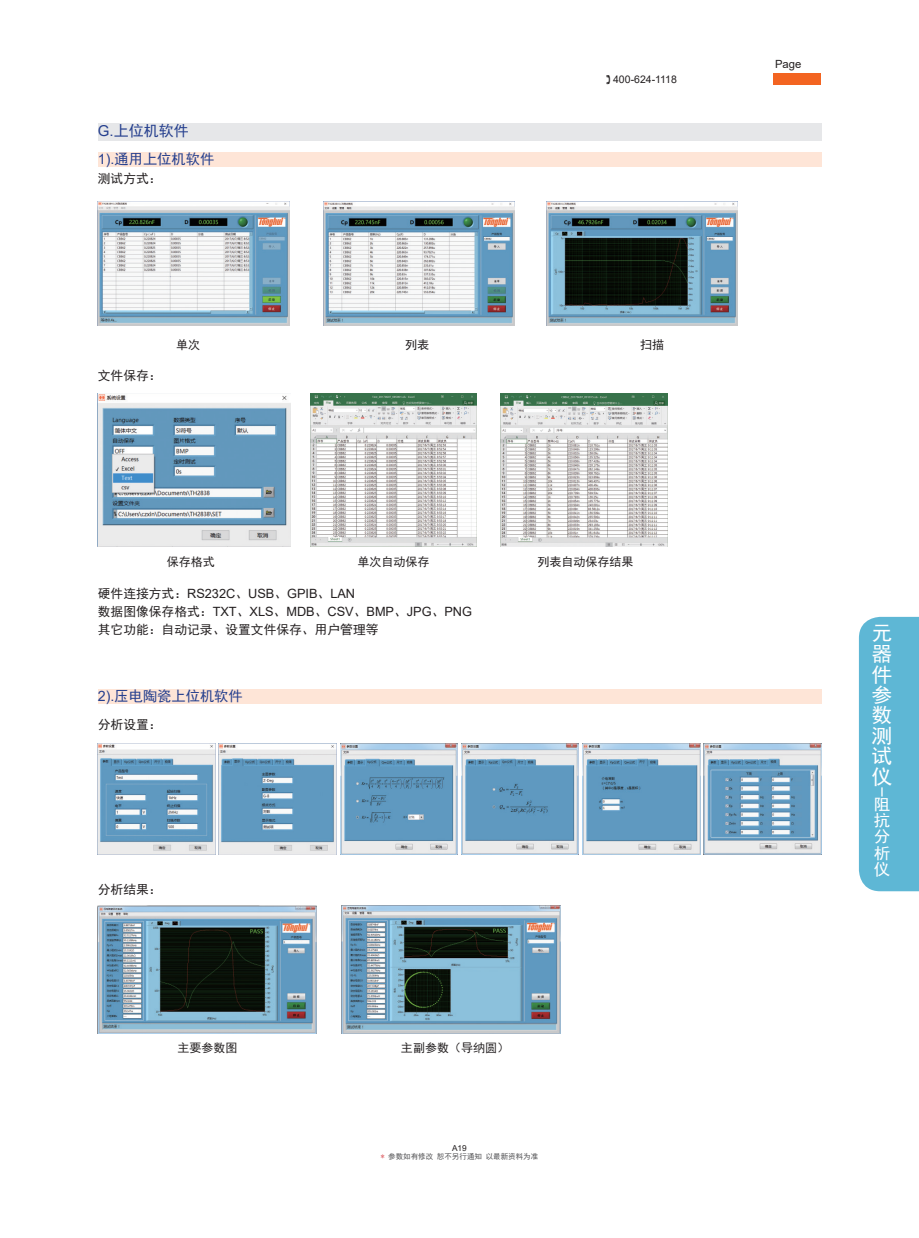
<style>
.page{position:relative;width:919px;height:1238px;background:#fff}
.page>*{position:absolute;margin:0;border:0;box-sizing:border-box;transform-origin:0 0}
.t1{font:21px "Sim Hei";color:#fff}
.t2{font:20.4px/20.4px "Sim Hei";color:#fff;text-align:justify}
.t3{font:16.05px/16px "Sim Hei";color:#fff;text-align:justify}
.t4{font:15px "Sim Hei";color:#253f8e}
.t5{font:14.25px "Sim Hei";color:#253f8e}
.t6{font:12.75px "Arial";color:#231f20}
.t7{font:12.75px "Sim Hei";color:#231f20}
.t8{font:12px "Sim Hei";color:#231f20}
.t9{font:11.25px "Arial";color:#231f20}
.t10{font:10.5px "Arial";color:#231f20}
.t11{font:8.25px "Arial";color:#231f20}
.t12{font:7.5px "Sim Hei";color:#535355}
.s1{font-family:"Arial"}
.s2{font-family:"Sim Hei"}
.s3{font-family:"Sim Sun";color:#d1232a}
</style>
<div class="page">
<svg style="left:858px;top:617px;width:60px;height:274px;background:#69bbd7"></svg>
<div style="left:773px;top:73px;width:48px;height:12px;background:#f36421"></div>
<img style="left:98px;top:393px;width:192px;height:153px">
<img style="left:310px;top:393px;width:166px;height:153px">
<img style="left:501px;top:393px;width:166px;height:153px">
<img style="left:98px;top:202px;width:191px;height:123px">
<img style="left:323px;top:202px;width:191px;height:123px">
<img style="left:546px;top:202px;width:191px;height:123px">
<div style="left:98px;top:123px;width:723px;height:18px;background:#e6e7e9"></div>
<div style="left:98px;top:152px;width:723px;height:15px;background:#fee5d7"></div>
<div style="left:98px;top:689px;width:723px;height:15px;background:#fee5d7"></div>
<img style="left:340px;top:743px;width:118px;height:111px">
<img style="left:461px;top:743px;width:118px;height:111px">
<img style="left:98px;top:743px;width:118px;height:111px">
<img style="left:582px;top:743px;width:118px;height:111px">
<img style="left:703px;top:743px;width:118px;height:111px">
<img style="left:219px;top:743px;width:118px;height:111px">
<img style="left:341px;top:905px;width:219px;height:128px">
<img style="left:98px;top:905px;width:218px;height:128px">
<p class="t4" style="left:98px;top:123px;width:92px"><span class="s1">G.</span>上位机软件</p>
<p class="t5" style="left:98px;top:152px;width:118px"><span class="s1">1).</span>通用上位机软件</p>
<p class="t7" style="left:98px;top:172px;width:65px">测试方式：</p>
<p class="t10" style="left:613px;top:72px;width:65px">400-624-1118</p>
<p class="t7" style="left:98px;top:369px;width:65px">文件保存：</p>
<p class="t8" style="left:176px;top:338px;width:26px">单次</p>
<p class="t8" style="left:405px;top:338px;width:25px">列表</p>
<p class="t8" style="left:640px;top:338px;width:25px">扫描</p>
<p class="t8" style="left:167px;top:556px;width:49px">保存格式</p>
<p class="t8" style="left:357px;top:556px;width:73px">单次自动保存</p>
<p class="t8" style="left:537px;top:556px;width:97px">列表自动保存结果</p>
<p class="t6" style="left:98px;top:585px;width:259px"><span class="s2">硬件连接方式：</span>RS232C<span class="s2">、</span>USB<span class="s2">、</span>GPIB<span class="s2">、</span>LAN</p>
<p class="t6" style="left:98px;top:603px;width:376px"><span class="s2">数据图像保存格式：</span>TXT<span class="s2">、</span>XLS<span class="s2">、</span>MDB<span class="s2">、</span>CSV<span class="s2">、</span>BMP<span class="s2">、</span>JPG<span class="s2">、</span>PNG</p>
<p class="t7" style="left:98px;top:623px;width:282px">其它功能：自动记录、设置文件保存、用户管理等</p>
<p class="t5" style="left:98px;top:689px;width:146px"><span class="s1">2).</span>压电陶瓷上位机软件</p>
<p class="t7" style="left:98px;top:718px;width:65px">分析设置：</p>
<p class="t7" style="left:98px;top:882px;width:65px">分析结果：</p>
<p class="t8" style="left:177px;top:1041px;width:61px">主要参数图</p>
<p class="t8" style="left:401px;top:1041px;width:109px">主副参数（导纳圆）</p>
<p class="t11" style="left:452px;top:1142px;width:16px">A19</p>
<p class="t12" style="left:380px;top:1152px;width:159px"><span class="s3">*</span> 参数如有修改 恕不另行通知 以最新资料为准</p>
<p class="t9" style="left:775px;top:56px;width:28px">Page</p>
<h2 class="t2" style="left:871px;top:623px;width:22px">元器件参数测试仪</h2>
<h1 class="t1" style="left:892px;top:786px;width:12px;rotate:90deg">-</h1>
<p class="t3" style="left:873px;top:796px;width:17px">阻抗分析仪</p>
</div>
